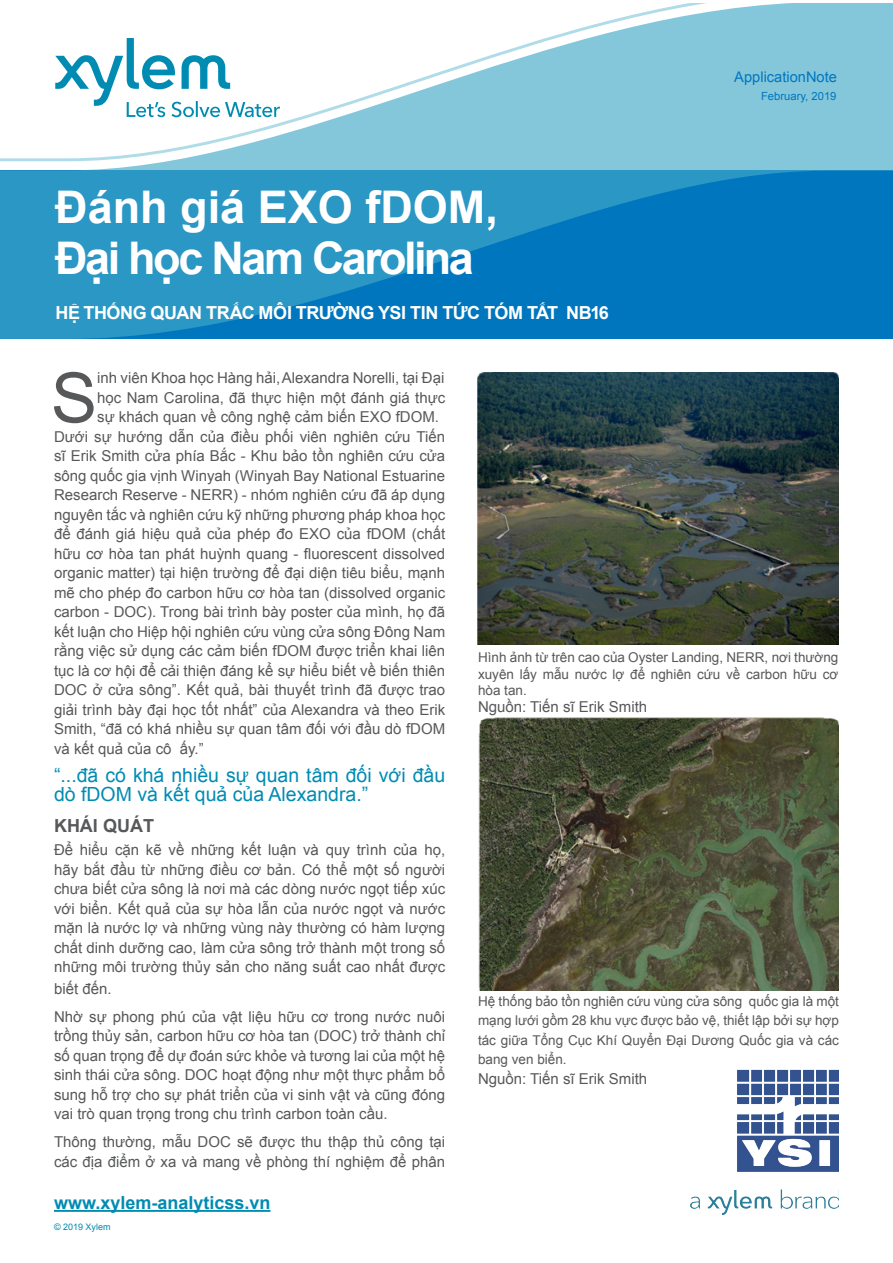
<style>
.page{position:relative;width:893px;height:1263px;background:#fff}
.page>*{position:absolute;margin:0;border:0;box-sizing:border-box;transform-origin:0 0}
.Text{font:69.45px "Arial";color:#57585a}
.CS_Headline{font:700 45px "Arial";letter-spacing:-.05em;color:#fff}
.CS_Headline-2{font:700 45px "Arial";color:#fff}
.Text-2{font:19.5px/19.5px "Arial";color:#008bb3}
.CS_Subhead{font:700 18px "Arial";letter-spacing:-.03em;color:#fff}
.t1{font:700 18px "Arial";color:#008bb3}
.Body_Tittles_den{font:700 18px "Arial";color:#57585a}
.Text-3{font:15px/19.5px "Arial";color:#57585a;text-align:justify}
.Body_text{font:14.7px "Arial";color:#0076be}
.small_body_text{font:13.5px/19.5px "Arial";color:#57585a;text-align:justify}
.small_body_text-2{font:11.25px "Arial";color:#0076be}
.t2{font:9px "Arial";color:#008bb3}
</style>
<div class="page">
<hr style="left:54px;top:1210px;width:216px;height:2px;background:#008bb3">
<svg style="left:0;top:161px;width:893px;height:178px;background:#1c8ac2"></svg>
<svg style="left:0;top:3px;width:893px;height:158px"></svg>
<svg style="left:55px;top:38px;width:225px;height:79px"></svg>
<img style="left:477px;top:372px;width:362px;height:272px">
<img style="left:479px;top:717px;width:360px;height:274px">
<img style="left:690px;top:1069px;width:149px;height:145px">
<p class="Body_text" style="left:734px;top:66px;width:104px">ApplicationNote</p>
<p class="CS_Headline-2" style="left:55px;top:175px;width:444px">Đánh giá EXO fDOM,</p>
<p class="CS_Headline" style="left:55px;top:226px;width:420px">Đại học Nam Carolina</p>
<p class="CS_Subhead" style="left:56px;top:300px;width:555px">HỆ THỐNG QUAN TRẮC MÔI TRƯỜNG YSI TIN TỨC TÓM TẮT NB16</p>
<p class="small_body_text-2" style="left:761px;top:89px;width:77px">February, 2019</p>
<p class="Text" style="left:51px;top:350px;width:48px">S</p>
<p class="Text-3" style="left:97px;top:368px;width:349px">inh viên Khoa học Hàng hải,Alexandra Norelli, tại Đại</p>
<p class="Text-3" style="left:97px;top:388px;width:349px">học Nam Carolina, đã thực hiện một đánh giá thực</p>
<p class="Text-3" style="left:97px;top:407px;width:343px">sự khách quan về công nghệ cảm biến EXO fDOM.</p>
<p class="Text-3" style="left:54px;top:427px;width:393px">Dưới sự hướng dẫn của điều phối viên nghiên cứu Tiến</p>
<p class="Text-3" style="left:54px;top:446px;width:393px">sĩ Erik Smith cửa phía Bắc - Khu bảo tồn nghiên cứu cửa</p>
<p class="Text-3" style="left:54px;top:466px;width:393px">sông quốc gia vịnh Winyah (Winyah Bay National Estuarine</p>
<p class="Text-3" style="left:54px;top:485px;width:393px">Research Reserve - NERR) - nhóm nghiên cứu đã áp dụng</p>
<p class="Text-3" style="left:54px;top:505px;width:393px">nguyên tắc và nghiên cứu kỹ những phương pháp khoa học</p>
<p class="Text-3" style="left:54px;top:524px;width:393px">để đánh giá hiệu quả của phép đo EXO của fDOM (chất</p>
<p class="Text-3" style="left:54px;top:544px;width:393px">hữu cơ hòa tan phát huỳnh quang - fluorescent dissolved</p>
<p class="Text-3" style="left:54px;top:563px;width:393px">organic matter) tại hiện trường để đại diện tiêu biểu, mạnh</p>
<p class="Text-3" style="left:54px;top:583px;width:393px">mẽ cho phép đo carbon hữu cơ hòa tan (dissolved organic</p>
<p class="Text-3" style="left:54px;top:602px;width:393px">carbon - DOC). Trong bài trình bày poster của mình, họ đã</p>
<p class="Text-3" style="left:54px;top:622px;width:393px">kết luận cho Hiệp hội nghiên cứu vùng cửa sông Đông Nam</p>
<p class="Text-3" style="left:54px;top:641px;width:393px">rằng việc sử dụng các cảm biến fDOM được triển khai liên</p>
<p class="Text-3" style="left:54px;top:661px;width:393px">tục là cơ hội để cải thiện đáng kể sự hiểu biết về biến thiên</p>
<p class="Text-3" style="left:54px;top:680px;width:393px">DOC ở cửa sông”. Kết quả, bài thuyết trình đã được trao</p>
<p class="Text-3" style="left:54px;top:700px;width:393px">giải trình bày đại học tốt nhất” của Alexandra và theo Erik</p>
<p class="Text-3" style="left:54px;top:719px;width:393px">Smith, “đã có khá nhiều sự quan tâm đối với đầu dò fDOM</p>
<p class="Text-3" style="left:54px;top:739px;width:151px">và kết quả của cô ấy.”</p>
<p class="Text-2" style="left:54px;top:765px;width:393px">“...đã có khá nhiều sự quan tâm đối với đầu dò fDOM và kết quả của Alexandra.”</p>
<p class="Body_Tittles_den" style="left:54px;top:812px;width:101px">KHÁI QUÁT</p>
<p class="Text-3" style="left:54px;top:840px;width:393px">Để hiểu cặn kẽ về những kết luận và quy trình của họ, hãy bắt đầu từ những điều cơ bản. Có thể một số người chưa biết cửa sông là nơi mà các dòng nước ngọt tiếp xúc với biển. Kết quả của sự hòa lẫn của nước ngọt và nước mặn là nước lợ và những vùng này thường có hàm lượng chất dinh dưỡng cao, làm cửa sông trở thành một trong số những môi trường thủy sản cho năng suất cao nhất được</p>
<p class="Text-3" style="left:54px;top:979px;width:59px">biết đến.</p>
<p class="Text-3" style="left:54px;top:1007px;width:393px">Nhờ sự phong phú của vật liệu hữu cơ trong nước nuôi trồng thủy sản, carbon hữu cơ hòa tan (DOC) trở thành chỉ số quan trọng để dự đoán sức khỏe và tương lai của một hệ sinh thái cửa sông. DOC hoạt động như một thực phẩm bổ sung hỗ trợ cho sự phát triển của vi sinh vật và cũng đóng vai trò quan trọng trong chu trình carbon toàn cầu.</p>
<p class="Text-3" style="left:54px;top:1132px;width:393px">Thông thường, mẫu DOC sẽ được thu thập thủ công tại các địa điểm ở xa và mang về phòng thí nghiệm để phân</p>
<p class="t1" style="left:54px;top:1190px;width:218px">www.xylem-analyticss.vn</p>
<p class="t2" style="left:54px;top:1221px;width:58px">© 2019 Xylem</p>
<p class="small_body_text" style="left:478px;top:649px;width:362px;line-height:16.5px">Hình ảnh từ trên cao của Oyster Landing, NERR, nơi thường xuyên lấy mẫu nước lợ để nghiên cứu về carbon hữu cơ hòa tan.</p>
<p class="Text-3" style="left:478px;top:696px;width:171px">Nguồn: Tiến sĩ Erik Smith</p>
<p class="small_body_text" style="left:478px;top:991px;width:362px">Hệ thống bảo tồn nghiên cứu vùng cửa sông quốc gia là một mạng lưới gồm 28 khu vực được bảo vệ, thiết lập bởi sự hợp tác giữa Tổng Cục Khí Quyển Đại Dương Quốc gia và các bang ven biển.</p>
<p class="Text-3" style="left:478px;top:1069px;width:171px">Nguồn: Tiến sĩ Erik Smith</p>
</div>
